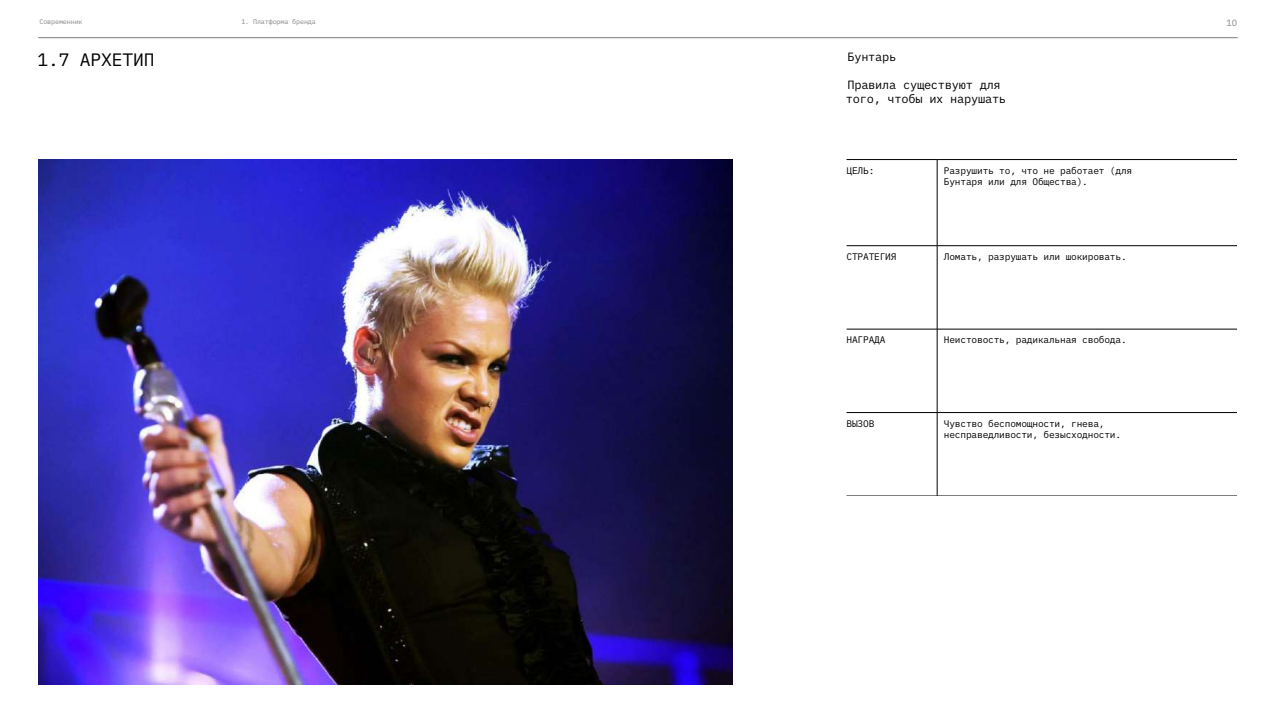
<style>
.page{position:relative;width:1276px;height:723px;background:#fff}
.page>*{position:absolute;margin:0;border:0;box-sizing:border-box;transform-origin:0 0}
.t1{font:18px "IBM Plex Mono";letter-spacing:-.01em;color:#000}
.t2{font:12px/14.1px "IBM Plex Mono";letter-spacing:-.02em;color:#000}
.t3{font:9.6px/11.1px "IBM Plex Mono";letter-spacing:-.02em;color:#000}
.t4{font:9px "IBM Plex Mono";color:#878787}
.t5{font:6.75px "IBM Plex Mono";letter-spacing:-.02em;color:#878787}
</style>
<div class="page">
<img style="left:38px;top:159px;width:694px;height:525px">
<hr style="left:846px;top:159px;width:91px;height:1px;background:#000">
<hr style="left:937px;top:159px;width:309px;height:1px;background:#000">
<hr style="left:937px;top:160px;width:1px;height:85px;background:#000">
<hr style="left:846px;top:245px;width:91px;height:1px;background:#000">
<hr style="left:937px;top:245px;width:309px;height:1px;background:#000">
<hr style="left:937px;top:246px;width:1px;height:83px;background:#000">
<hr style="left:846px;top:329px;width:91px;height:1px;background:#000">
<hr style="left:937px;top:329px;width:309px;height:1px;background:#000">
<hr style="left:937px;top:329px;width:1px;height:83px;background:#000">
<hr style="left:846px;top:412px;width:91px;height:1px;background:#000">
<hr style="left:937px;top:412px;width:309px;height:1px;background:#000">
<hr style="left:937px;top:413px;width:1px;height:83px;background:#000">
<hr style="left:846px;top:496px;width:91px;height:1px;background:#000">
<hr style="left:937px;top:496px;width:309px;height:1px;background:#000">
<div style="left:1237px;top:133px;width:39px;height:467px;background:#fff"></div>
<hr style="left:38px;top:37px;width:1199px;height:1px;background:#7c7d7f">
<p class="t5" style="left:39px;top:17px;width:45px">Современник</p>
<p class="t5" style="left:241px;top:17px;width:76px">1. Платформа бренда</p>
<p class="t4" style="left:1226px;top:16px;width:12px">10</p>
<h1 class="t1" style="left:37px;top:45px;width:119px">1.7 АРХЕТИП</h1>
<p class="t2" style="left:847px;top:49px;width:50px">Бунтарь</p>
<p class="t2" style="left:846px;top:77px;width:162px">Правила существуют для того, чтобы их нарушать</p>
<p class="t3" style="left:846px;top:164px;width:29px">ЦЕЛЬ:</p>
<p class="t3" style="left:944px;top:164px;width:190px">Разрушить то, что не работает (для<br>Бунтаря или для Общества).</p>
<p class="t3" style="left:846px;top:250px;width:51px">СТРАТЕГИЯ</p>
<p class="t3" style="left:944px;top:250px;width:184px">Ломать, разрушать или шокировать.</p>
<p class="t3" style="left:846px;top:334px;width:40px">НАГРАДА</p>
<p class="t3" style="left:944px;top:334px;width:184px">Неистовость, радикальная свобода.</p>
<p class="t3" style="left:846px;top:417px;width:29px">ВЫЗОВ</p>
<p class="t3" style="left:944px;top:417px;width:179px">Чувство беспомощности, гнева, несправедливости, безысходности.</p>
</div>
